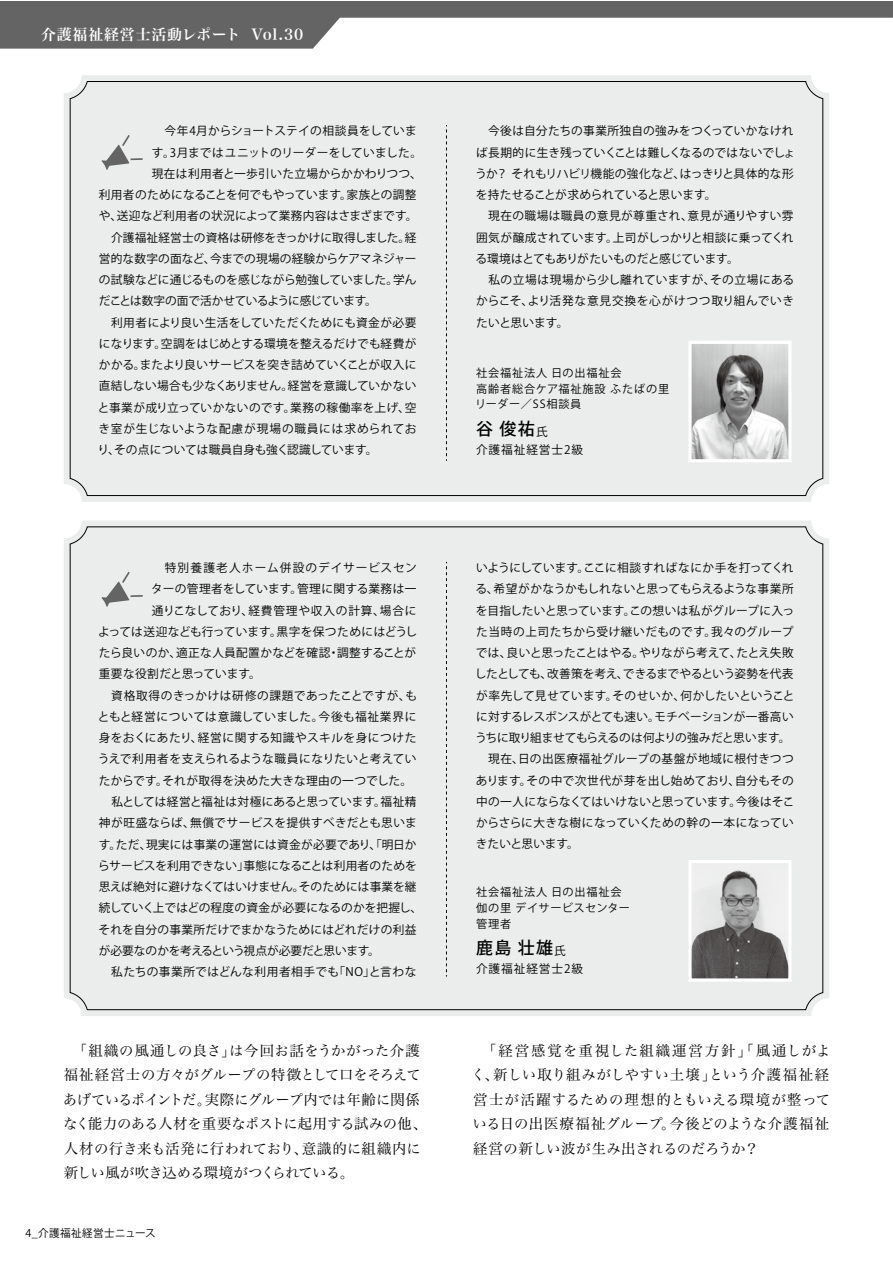
<style>
.page{position:relative;width:893px;height:1263px;background:#fff}
.page>*{position:absolute;margin:0;border:0;box-sizing:border-box;transform-origin:0 0}
.t1{font:500 16.95px "Koz Go Pro";color:#000}
.t2{font:14.85px "Hira Min Std N W6";letter-spacing:.06em;color:#fff}
.t3{font:14.4px/24.5px "Hira Min Std N W3";letter-spacing:-.005em;color:#000}
.t4{font:11.7px/21.3px "Koz Go Pro";letter-spacing:.015em;color:#000}
.t5{font:11.7px "Koz Go Pro";letter-spacing:.035em;color:#000}
.t6{font:11.7px "Koz Go Pro";letter-spacing:-.005em;color:#000}
.t7{font:11.7px "Koz Go Pro";letter-spacing:.045em;color:#000}
.t8{font:11.7px "Koz Go Pro";letter-spacing:-.015em;color:#000}
.t9{font:11.7px "Koz Go Pro";letter-spacing:.05em;color:#000}
.t10{font:11.7px "Koz Go Pro";letter-spacing:.04em;color:#000}
.t11{font:11.7px "Koz Go Pro";letter-spacing:.065em;color:#000}
.t12{font:11.7px "Koz Go Pro";letter-spacing:-.04em;color:#000}
.t13{font:11.7px "Koz Go Pro";letter-spacing:-.02em;color:#000}
.t14{font:11.7px "Koz Go Pro";letter-spacing:.07em;color:#000}
.t15{font:11.7px "Koz Go Pro";letter-spacing:.09em;color:#000}
.t16{font:11.7px "Koz Go Pro";letter-spacing:.075em;color:#000}
.t17{font:11.1px/15.9px "Koz Go Pro";letter-spacing:.075em;color:#000}
.t18{font:10.65px "Koz Go Pro";letter-spacing:.035em;color:#000}
.s1{font-weight:400;font-size:11.7px}
</style>
<div class="page">
<div style="left:64px;top:75px;width:765px;height:427px;background:#ebecec;border-radius:18px"></div>
<svg style="left:446px;top:125px;width:1px;height:336px"></svg>
<img style="left:692px;top:345px;width:95px;height:113px">
<div style="left:688px;top:341px;width:103px;height:121px;border:3px solid #fff"></div>
<svg style="left:101px;top:135px;width:42px;height:35px"></svg>
<div style="left:64px;top:520px;width:765px;height:496px;background:#ebecec;border-radius:18px"></div>
<svg style="left:446px;top:562px;width:1px;height:414px"></svg>
<img style="left:692px;top:870px;width:95px;height:107px">
<div style="left:688px;top:860px;width:103px;height:121px;border:3px solid #fff"></div>
<svg style="left:101px;top:572px;width:42px;height:35px"></svg>
<svg style="left:0;top:1px;width:892px;height:48px"></svg>
<p class="t2" style="left:41px;top:23px;width:264px">介護福祉経営士活動レポート Vol.30</p>
<p class="t4" style="left:164px;top:121px;width:254px">今年4月からショートステイの相談員をしていま</p>
<p class="t4" style="left:152px;top:142px;width:272px">す。3月まではユニットのリーダーをしていました。</p>
<p class="t4" style="left:152px;top:163px;width:272px">現在は利用者と一歩引いた立場からかかわりつつ、</p>
<p class="t4" style="left:99px;top:184px;width:319px">利用者のためになることを何でもやっています。家族との調整</p>
<p class="t4" style="left:99px;top:206px;width:320px">や、送迎など利用者の状況によって業務内容はさまざまです。</p>
<p class="t4" style="left:111px;top:227px;width:307px">介護福祉経営士の資格は研修をきっかけに取得しました。経</p>
<p class="t4" style="left:99px;top:248px;width:319px">営的な数字の面など、今までの現場の経験からケアマネジャー</p>
<p class="t8" style="left:99px;top:272px;width:319px">の試験などに通じるものを感じながら勉強していました。学ん</p>
<p class="t12" style="left:99px;top:293px;width:280px">だことは数字の面で活かせているように感じています。</p>
<p class="t7" style="left:99px;top:315px;width:319px">　利用者により良い生活をしていただくためにも資金が必要</p>
<p class="t6" style="left:99px;top:336px;width:319px">になります。空調をはじめとする環境を整えるだけでも経費が</p>
<p class="t4" style="left:99px;top:354px;width:319px">かかる。またより良いサービスを突き詰めていくことが収入に</p>
<p class="t4" style="left:99px;top:376px;width:319px">直結しない場合も少なくありません。経営を意識していかない</p>
<p class="t5" style="left:98px;top:400px;width:320px">と事業が成り立っていかないのです。業務の稼働率を上げ、空</p>
<p class="t11" style="left:99px;top:421px;width:319px">き室が生じないような配慮が現場の職員には求められてお</p>
<p class="t8" style="left:98px;top:442px;width:282px">り、その点については職員自身も強く認識しています。</p>
<p class="t15" style="left:152px;top:560px;width:267px">　特別養護老人ホーム併設のデイサービスセン</p>
<p class="t4" style="left:151px;top:579px;width:267px">ターの管理者をしています。管理に関する業務は一</p>
<p class="t14" style="left:152px;top:603px;width:266px">通りこなしており、経費管理や収入の計算、場合に</p>
<p class="t4" style="left:98px;top:621px;width:320px">よっては送迎なども行っています。黒字を保つためにはどうし</p>
<p class="t5" style="left:99px;top:645px;width:319px">たら良いのか、適正な人員配置かなどを確認・調整することが</p>
<p class="t6" style="left:99px;top:666px;width:164px">重要な役割だと思っています。</p>
<p class="t9" style="left:99px;top:688px;width:320px">　資格取得のきっかけは研修の課題であったことですが、も</p>
<p class="t4" style="left:98px;top:706px;width:320px">ともと経営については意識していました。今後も福祉業界に</p>
<p class="t10" style="left:99px;top:730px;width:319px">身をおくにあたり、経営に関する知識やスキルを身につけた</p>
<p class="t4" style="left:98px;top:749px;width:320px">うえで利用者を支えられるような職員になりたいと考えてい</p>
<p class="t4" style="left:99px;top:770px;width:315px">たからです。それが取得を決めた大きな理由の一つでした。</p>
<p class="t6" style="left:111px;top:794px;width:307px">私としては経営と福祉は対極にあると思っています。福祉精</p>
<p class="t5" style="left:99px;top:815px;width:320px">神が旺盛ならば、無償でサービスを提供すべきだとも思いま</p>
<p class="t4" style="left:99px;top:834px;width:319px">す。ただ、現実には事業の運営には資金が必要であり、「明日か</p>
<p class="t4" style="left:98px;top:855px;width:320px">らサービスを利用できない」事態になることは利用者のためを</p>
<p class="t4" style="left:99px;top:876px;width:319px">思えば絶対に避けなくてはいけません。そのためには事業を継</p>
<p class="t4" style="left:99px;top:898px;width:325px">続していく上ではどの程度の資金が必要になるのかを把握し、</p>
<p class="t4" style="left:99px;top:919px;width:319px">それを自分の事業所だけでまかなうためにはどれだけの利益</p>
<p class="t13" style="left:99px;top:943px;width:282px">が必要なのかを考えるという視点が必要だと思います。</p>
<p class="t7" style="left:99px;top:964px;width:319px">　私たちの事業所ではどんな利用者相手でも「NO」と言わな</p>
<p class="t4" style="left:475px;top:121px;width:322px">　今後は自分たちの事業所独自の強みをつくっていかなければ長期的に生き残っていくことは難しくなるのではないでしょうか？ それもリハビリ機能の強化など、はっきりと具体的な形を持たせることが求められていると思います。<br>　現在の職場は職員の意見が尊重され、意見が通りやすい雰囲気が醸成されています。上司がしっかりと相談に乗ってくれる環境はとてもありがたいものだと感じています。<br>　私の立場は現場から少し離れていますが、その立場にあるからこそ、より活発な意見交換を心がけつつ取り組んでいきたいと思います。</p>
<p class="t17" style="left:475px;top:365px;width:196px">社会福祉法人 日の出福祉会<br>高齢者総合ケア福祉施設 ふたばの里リーダー／SS相談員</p>
<p class="t16" style="left:476px;top:442px;width:109px">介護福祉経営士2級</p>
<h1 class="t1" style="left:476px;top:418px;width:73px">谷 俊祐<span class="s1">氏</span></h1>
<p class="t4" style="left:475px;top:557px;width:321px">いようにしています。ここに相談すればなにか手を打ってくれる、希望がかなうかもしれないと思ってもらえるような事業所を目指したいと思っています。この想いは私がグループに入った当時の上司たちから受け継いだものです。我々のグループでは、良いと思ったことはやる。やりながら考えて、たとえ失敗したとしても、改善策を考え、できるまでやるという姿勢を代表が率先して見せています。そのせいか、何かしたいということに対するレスポンスがとても速い。モチベーションが一番高いうちに取り組ませてもらえるのは何よりの強みだと思います。　現在、日の出医療福祉グループの基盤が地域に根付きつつあります。その中で次世代が芽を出し始めており、自分もその中の一人にならなくてはいけないと思っています。今後はそこからさらに大きな樹になっていくための幹の一本になっていきたいと思います。</p>
<p class="t17" style="left:476px;top:884px;width:155px">社会福祉法人 日の出福祉会伽の里 デイサービスセンター管理者</p>
<p class="t16" style="left:476px;top:961px;width:109px">介護福祉経営士2級</p>
<h1 class="t1" style="left:476px;top:937px;width:91px">鹿島 壮雄<span class="s1">氏</span></h1>
<p class="t3" style="left:63px;top:1038px;width:366px;text-indent:10px">「組織の風通しの良さ」は今回お話をうかがった介護福祉経営士の方々がグループの特徴として口をそろえてあげているポイントだ。実際にグループ内では年齢に関係なく能力のある人材を重要なポストに起用する試みの他、人材の行き来も活発に行われており、意識的に組織内に新しい風が吹き込める環境がつくられている。</p>
<p class="t3" style="left:471px;top:1038px;width:361px;text-align:justify">　「経営感覚を重視した組織運営方針」「風通しがよく、新しい取り組みがしやすい土壌」という介護福祉経営士が活躍するための理想的ともいえる環境が整っている日の出医療福祉グループ。今後どのような介護福祉経営の新しい波が生み出されるのだろうか？</p>
<p class="t18" style="left:26px;top:1227px;width:132px">4_介護福祉経営士ニュース</p>
</div>
